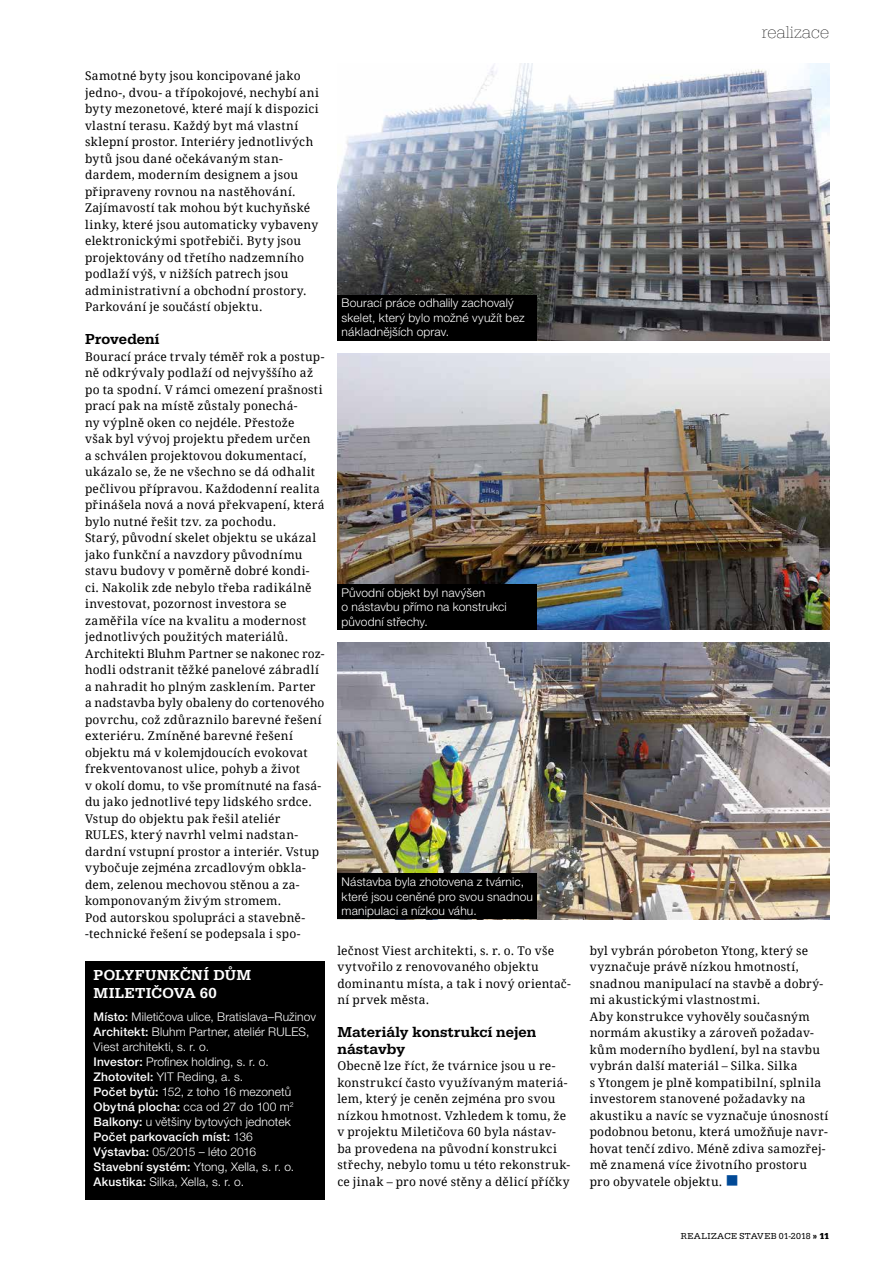
<style>
.page{position:relative;width:893px;height:1263px;background:#fff}
.page>*{position:absolute;margin:0;border:0;box-sizing:border-box;transform-origin:0 0}
.t1{font:100 18px "Serifa DOT";color:#000}
.t2{font:500 15px/16.5px "Serifa DOT";color:#000}
.t3{font:500 15px/18px "Serifa DOT";letter-spacing:.02em;color:#fff}
.t4{font:12px/16.5px "Droid Serif";letter-spacing:.02em;color:#000}
.t5{font:300 12px/15px "Helvetica Neue LT Pro";letter-spacing:.015em;color:#fff}
.t6{font:9px "Serifa DOT";letter-spacing:.035em;color:#000}
.s1{font-weight:500}
.s2{color:#004996}
.s3{font-weight:700}
</style>
<div class="page">
<div style="left:85px;top:961px;width:240px;height:238px;background:#000"></div>
<img style="left:337px;top:64px;width:492px;height:276px">
<div style="left:337px;top:295px;width:200px;height:45px;background:#000"></div>
<img style="left:337px;top:353px;width:492px;height:277px">
<div style="left:337px;top:584px;width:200px;height:46px;background:#000"></div>
<img style="left:337px;top:643px;width:492px;height:276px">
<div style="left:337px;top:873px;width:200px;height:46px;background:#000"></div>
<p class="t4" style="left:85px;top:68px;width:235px">Samotné byty jsou koncipované jako jedno-, dvou- a třípokojové, nechybí ani byty mezonetové, které mají k dispozici vlastní terasu. Každý byt má vlastní sklepní prostor. Interiéry jednotlivých bytů jsou dané očekávaným stan&shy;dardem, moderním designem a jsou připraveny rovnou na nastěhování.<br>Zajímavostí tak mohou být kuchyňské linky, které jsou automaticky vybaveny elektronickými spotřebiči. Byty jsou projektovány od třetího nadzemního podlaží výš, v nižších patrech jsou administrativní a obchodní prostory.<br>Parkování je součástí objektu.</p>
<p class="t2" style="left:85px;top:331px;width:76px">Provedení</p>
<p class="t4" style="left:85px;top:348px;width:241px">Bourací práce trvaly téměř rok a postup&shy;ně odkrývaly podlaží od nejvyššího až po ta spodní. V rámci omezení prašnosti prací pak na místě zůstaly ponechá-<br>ny výplně oken co nejdéle. Přestože však byl vývoj projektu předem určen<br>a schválen projektovou dokumentací, ukázalo se, že ne všechno se dá odhalit pečlivou přípravou. Každodenní realita přinášela nová a nová překvapení, která bylo nutné řešit tzv. za pochodu.<br>Starý, původní skelet objektu se ukázal jako funkční a navzdory původnímu stavu budovy v poměrně dobré kondi&shy;ci. Nakolik zde nebylo třeba radikálně investovat, pozornost investora se zaměřila více na kvalitu a modernost jednotlivých použitých materiálů.<br>Architekti Bluhm Partner se nakonec roz&shy;hodli odstranit těžké panelové zábradlí a nahradit ho plným zasklením. Parter a nadstavba byly obaleny do cortenového povrchu, což zdůraznilo barevné řešení exteriéru. Zmíněné barevné řešení objektu má v kolemjdoucích evokovat frekventovanost ulice, pohyb a život<br>v okolí domu, to vše promítnuté na fasá&shy;du jako jednotlivé tepy lidského srdce.<br>Vstup do objektu pak řešil ateliér RULES, který navrhl velmi nadstan&shy;dardní vstupní prostor a interiér. Vstup vybočuje zejména zrcadlovým obkla&shy;dem, zelenou mechovou stěnou a za&shy;komponovaným živým stromem.<br>Pod autorskou spolupráci a stavebně--technické řešení se podepsala i spo-</p>
<p class="t3" style="left:94px;top:966px;width:159px">Polyfunkční dům<br>Miletičova 60</p>
<p class="t5" style="left:94px;top:1009px;width:224px"><span class="s1">Místo:</span> Miletičova ulice, Bratislava–Ružinov <span class="s1">Architekt:</span> Bluhm Partner, ateliér RULES, Viest architekti, s. r. o.<br><span class="s1">Investor:</span> Profinex holding, s. r. o.<br><span class="s1">Zhotovitel:</span> YIT Reding, a. s.<br><span class="s1">Počet bytů:</span> 152, z toho 16 mezonetů <span class="s1">Obytná plocha:</span> cca od 27 do 100 m<sup>2<br></sup><span class="s1">Balkony:</span> u většiny bytových jednotek <span class="s1">Počet parkovacích míst:</span> 136<br><span class="s1">Výstavba:</span> 05/2015 – léto 2016<br><span class="s1">Stavební systém:</span> Ytong, Xella, s. r. o.<br><span class="s1">Akustika:</span> Silka, Xella, s. r. o.</p>
<p class="t5" style="left:342px;top:296px;width:184px;line-height:14.4px">Bourací práce odhalily zachovalý skelet, který bylo možné využít bez nákladnějších oprav.</p>
<p class="t5" style="left:342px;top:585px;width:167px;line-height:14.4px">Původní objekt byl navýšen<br>o nástavbu přímo na konstrukci původní střechy.</p>
<p class="t5" style="left:342px;top:874px;width:193px;line-height:14.4px">Nástavba byla zhotovena z tvárnic, které jsou ceněné pro svou snadnou manipulaci a nízkou váhu.</p>
<p class="t4" style="left:337px;top:942px;width:235px">lečnost Viest architekti, s. r. o. To vše vytvořilo z renovovaného objektu dominantu místa, a tak i nový orientač&shy;ní prvek města.</p>
<p class="t2" style="left:337px;top:1024px;width:200px">Materiály konstrukcí nejen nástavby</p>
<p class="t4" style="left:337px;top:1058px;width:234px">Obecně lze říct, že tvárnice jsou u re&shy;konstrukcí často využívaným materiá&shy;lem, který je ceněn zejména pro svou nízkou hmotnost. Vzhledem k tomu, že v projektu Miletičova 60 byla nástav&shy;ba provedena na původní konstrukci střechy, nebylo tomu u této rekonstruk&shy;ce jinak – pro nové stěny a dělicí příčky</p>
<h1 class="t1" style="left:762px;top:22px;width:69px">realizace</h1>
<p class="t4" style="left:590px;top:942px;width:240px">byl vybrán pórobeton Ytong, který se vyznačuje právě nízkou hmotností, snadnou manipulací na stavbě a dobrý&shy;mi akustickými vlastnostmi.<br>Aby konstrukce vyhověly současným normám akustiky a zároveň požadav&shy;kům moderního bydlení, byl na stavbu vybrán další materiál – Silka. Silka<br>s Ytongem je plně kompatibilní, splnila investorem stanovené požadavky na akustiku a navíc se vyznačuje únosností podobnou betonu, která umožňuje navr&shy;hovat tenčí zdivo. Méně zdiva samozřej&shy;mě znamená více životního prostoru pro obyvatele objektu. <span class="s2">■</span></p>
<p class="t6" style="left:681px;top:1231px;width:150px">REALIZACE STAVEB 01-2018 <span class="s3">» 11</span></p>
</div>
